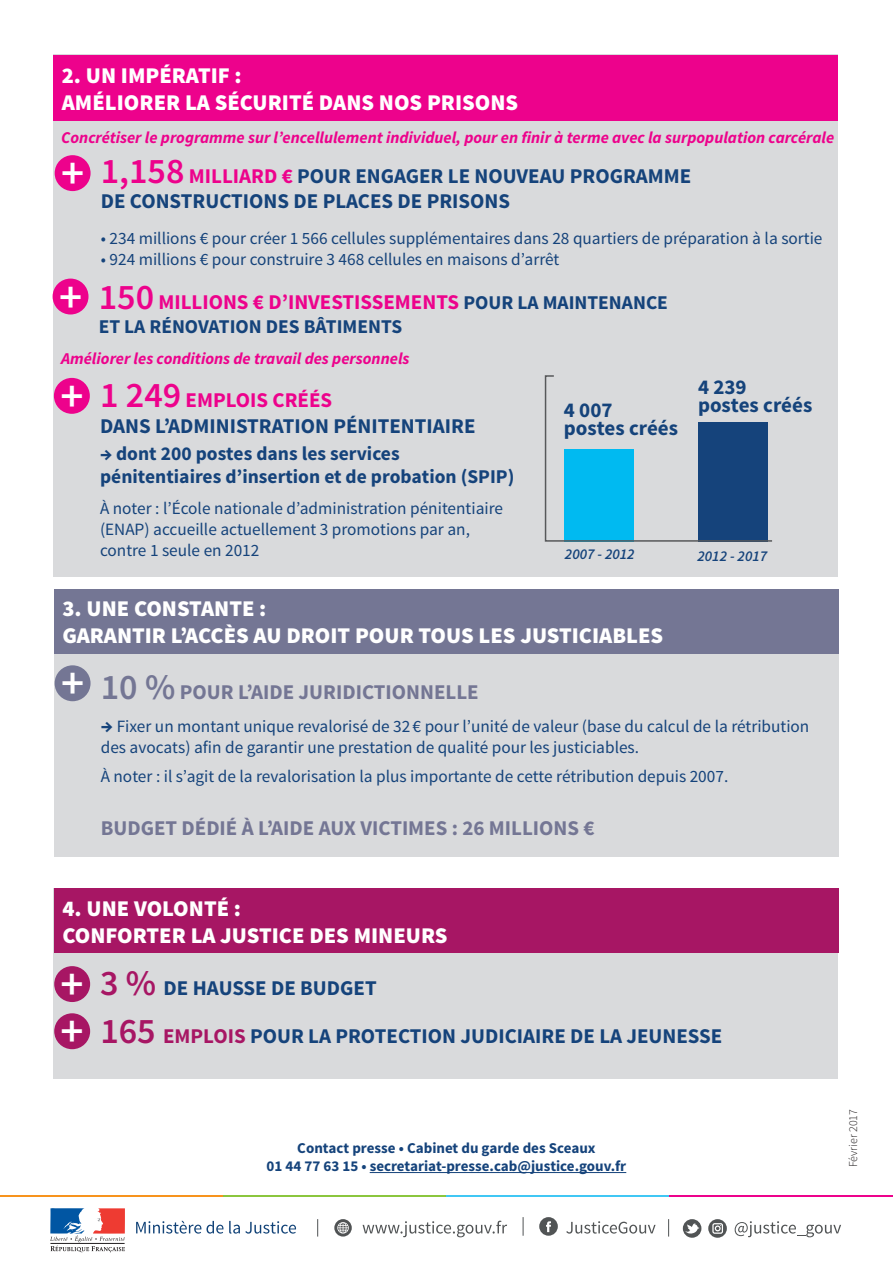
<style>
.page{position:relative;width:893px;height:1263px;background:#fff}
.page>*{position:absolute;margin:0;border:0;box-sizing:border-box;transform-origin:0 0}
.t1{font:600 45px "Source Sans Pro";color:#fff}
.t2{font:900 22.5px/27px "Source Sans Pro";color:#fff}
.t3{font:700 21px/25.2px "Source Sans Pro";color:#15437b}
.t4{font:700 21px "Source Sans Pro";color:#747694}
.t5{font:700 21px "Source Sans Pro";color:#ed028c}
.t6{font:700 19.5px/23.4px "Source Sans Pro";color:#15437b}
.t7{font:17.25px/20.7px "Source Sans Pro";color:#15437b}
.t8{font:italic 700 16.5px "Source Sans Pro";color:#ed028c}
.t9{font:700 15px "Source Sans Pro";color:#15437b}
.t10{font:italic 600 15px "Source Sans Pro";color:#15437b}
.t11{font:300 12px "Source Sans Pro";color:#231f20}
.s1{font-weight:600;font-size:36px;color:#ed028c}
.s2{color:#ed028c}
.s3{font-weight:600;font-size:36px}
.s4{font-size:19.5px;color:#15437b}
.s5{font-weight:700;font-size:19.5px}
.s6{font-weight:600;font-size:36px;color:#a71664}
.s7{color:#a71664}
</style>
<div class="page">
<div style="left:53px;top:54px;width:784px;height:522px;background:#d9dadc"></div>
<div style="left:54px;top:642px;width:785px;height:214px;background:#d9dadc"></div>
<div style="left:53px;top:888px;width:785px;height:191px;background:#d9dadc"></div>
<div style="left:53px;top:55px;width:785px;height:65px;background:#ed028c"></div>
<div style="left:55px;top:155px;width:36px;height:36px;background:#ed028c;border-radius:50%"></div>
<div style="left:54px;top:378px;width:36px;height:36px;background:#ed028c;border-radius:50%"></div>
<svg style="left:544px;top:375px;width:228px;height:167px"></svg>
<div style="left:54px;top:589px;width:785px;height:64px;background:#747694"></div>
<div style="left:54px;top:1013px;width:36px;height:36px;background:#a71664;border-radius:50%"></div>
<div style="left:54px;top:966px;width:36px;height:36px;background:#a71664;border-radius:50%"></div>
<div style="left:55px;top:665px;width:36px;height:36px;background:#747694;border-radius:50%"></div>
<div style="left:54px;top:889px;width:785px;height:64px;background:#a71664"></div>
<hr style="left:370px;top:1172px;width:256px;height:1px;background:#15437b">
<div style="left:53px;top:279px;width:36px;height:35px;background:#ed028c;border-radius:50%"></div>
<hr style="left:0;top:1195px;width:223px;height:1px;background:#f7931d">
<hr style="left:223px;top:1195px;width:223px;height:1px;background:#8bc63e">
<hr style="left:446px;top:1195px;width:224px;height:1px;background:#40c7f4">
<hr style="left:670px;top:1195px;width:223px;height:1px;background:#ed028c">
<svg style="left:334px;top:1219px;width:18px;height:17px"></svg>
<svg style="left:317px;top:1219px;width:1px;height:17px"></svg>
<svg style="left:668px;top:1219px;width:1px;height:17px"></svg>
<svg style="left:50px;top:1208px;width:75px;height:44px"></svg>
<svg style="left:363px;top:1221px;width:144px;height:16px"></svg>
<svg style="left:136px;top:1221px;width:87px;height:12px"></svg>
<svg style="left:229px;top:1221px;width:67px;height:12px"></svg>
<svg style="left:539px;top:1217px;width:19px;height:19px"></svg>
<svg style="left:683px;top:1219px;width:18px;height:19px"></svg>
<svg style="left:735px;top:1221px;width:106px;height:16px"></svg>
<svg style="left:566px;top:1221px;width:90px;height:12px"></svg>
<svg style="left:708px;top:1219px;width:19px;height:19px"></svg>
<svg style="left:712px;top:1223px;width:11px;height:11px"></svg>
<svg style="left:523px;top:1217px;width:1px;height:19px"></svg>
<p class="t2" style="left:62px;top:63px;width:458px">2. UN IMPÉRATIF :<br>AMÉLIORER LA SÉCURITÉ DANS NOS PRISONS</p>
<p class="t8" style="left:61px;top:127px;width:775px">Concrétiser le programme sur l’encellulement individuel, pour en finir à terme avec la surpopulation carcérale</p>
<p class="t1" style="left:61px;top:145px;width:25px">+</p>
<p class="t1" style="left:59px;top:268px;width:25px">+</p>
<p class="t3" style="left:101px;top:164px;width:592px"><span class="s1">1,158</span> <span class="s2">MILLIARD €</span> POUR ENGAGER LE NOUVEAU PROGRAMME<br>DE CONSTRUCTIONS DE PLACES DE PRISONS</p>
<p class="t7" style="left:101px;top:229px;width:723px">• 234 millions € pour créer 1 566 cellules supplémentaires dans 28 quartiers de préparation à la sortie</p>
<p class="t7" style="left:101px;top:249px;width:460px">• 924 millions € pour construire 3 468 cellules en maisons d’arrêt</p>
<p class="t5" style="left:99px;top:289px;width:571px"><span class="s3">150</span> MILLIONS € D’INVESTISSEMENTS <span class="s4">POUR LA MAINTENANCE</span></p>
<p class="t6" style="left:99px;top:315px;width:305px">ET LA RÉNOVATION DES BÂTIMENTS</p>
<p class="t8" style="left:61px;top:348px;width:350px">Améliorer les conditions de travail des personnels</p>
<p class="t1" style="left:60px;top:368px;width:25px">+</p>
<p class="t5" style="left:100px;top:387px;width:234px"><span class="s3">1 249</span> EMPLOIS CRÉÉS</p>
<p class="t3" style="left:100px;top:414px;width:377px">DANS L’ADMINISTRATION PÉNITENTIAIRE</p>
<p class="t6" style="left:100px;top:442px;width:416px">→ dont 200 postes dans les services pénitentiaires d’insertion et de probation (SPIP)</p>
<p class="t7" style="left:100px;top:498px;width:405px">À noter : l’École nationale d’administration pénitentiaire (ENAP) accueille actuellement 3 promotions par an, contre 1 seule en 2012</p>
<p class="t3" style="left:564px;top:399px;width:50px">4 007</p>
<p class="t3" style="left:564px;top:417px;width:116px">postes créés</p>
<p class="t3" style="left:698px;top:375px;width:50px">4 239</p>
<p class="t3" style="left:698px;top:393px;width:116px">postes créés</p>
<p class="t10" style="left:565px;top:545px;width:71px">2007 - 2012</p>
<p class="t10" style="left:697px;top:547px;width:71px">2012 - 2017</p>
<p class="t2" style="left:63px;top:596px;width:602px">3. UNE CONSTANTE :<br>GARANTIR L’ACCÈS AU DROIT POUR TOUS LES JUSTICIABLES</p>
<p class="t1" style="left:61px;top:655px;width:25px">+</p>
<p class="t4" style="left:101px;top:678px;width:379px"><span class="s3">10 %</span> POUR L’AIDE JURIDICTIONNELLE</p>
<p class="t7" style="left:101px;top:716px;width:710px"><span class="s5">→</span> Fixer un montant unique revalorisé de 32 € pour l’unité de valeur (base du calcul de la rétribution</p>
<p class="t7" style="left:101px;top:737px;width:540px">des avocats) afin de garantir une prestation de qualité pour les justiciables.</p>
<p class="t7" style="left:101px;top:766px;width:629px">À noter : il s’agit de la revalorisation la plus importante de cette rétribution depuis 2007.</p>
<p class="t4" style="left:101px;top:815px;width:495px">BUDGET DÉDIÉ À L’AIDE AUX VICTIMES : 26 MILLIONS €</p>
<p class="t2" style="left:63px;top:896px;width:180px">4. UNE VOLONTÉ :</p>
<p class="t2" style="left:63px;top:923px;width:387px">CONFORTER LA JUSTICE DES MINEURS</p>
<p class="t1" style="left:61px;top:956px;width:25px">+</p>
<p class="t3" style="left:100px;top:976px;width:278px"><span class="s6">3 %</span> DE HAUSSE DE BUDGET</p>
<p class="t1" style="left:61px;top:1003px;width:25px">+</p>
<p class="t3" style="left:100px;top:1024px;width:623px"><span class="s6">165</span> <span class="s7">EMPLOIS</span> POUR LA PROTECTION JUDICIAIRE DE LA JEUNESSE</p>
<p class="t9" style="left:297px;top:1138px;width:300px">Contact presse • Cabinet du garde des Sceaux</p>
<p class="t9" style="left:267px;top:1156px;width:361px">01 44 77 63 15 • secretariat-presse.cab@justice.gouv.fr</p>
<p class="t11" style="left:846px;top:1167px;width:60px;rotate:-90deg">Février 2017</p>
</div>
